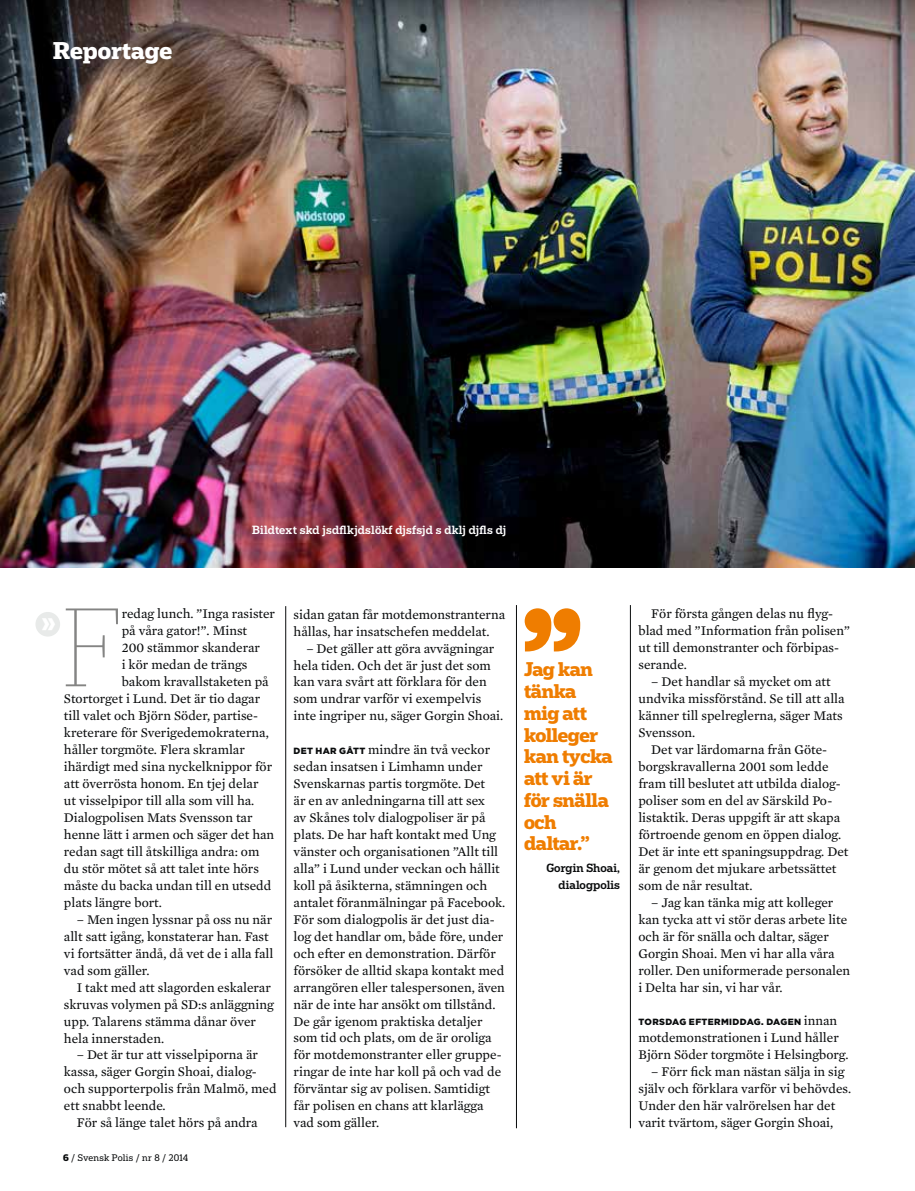
<style>
.page{position:relative;width:915px;height:1191px;background:#fff}
.page>*{position:absolute;margin:0;border:0;box-sizing:border-box;transform-origin:0 0}
.t1{font:700 139.5px "Popular";color:#ef7d00}
.t2{font:100 105.3px "Popular";color:#848483}
.t3{font:900 26.7px "Popular";color:#fff}
.t4{font:700 22.95px "Popular";color:#fff}
.t5{font:700 18.75px/21.8px "Popular";letter-spacing:-.025em;color:#ef7d00}
.t6{font:13.5px/17px "Mercury Text G2";color:#090b0c}
.t7{font:500 11.25px "Popular";letter-spacing:.01em;color:#fff}
.t8{font:500 11.25px/17px "Popular";color:#090b0c;text-align:right}
.t9{font:900 9px "Gotham";letter-spacing:.04em;color:#090b0c}
.t10{font:9px "Popular";letter-spacing:.025em;color:#090b0c}
.s1{font-weight:700}
.s2{font-family:"Gotham";font-weight:900;font-size:9px}
.s3{font-family:"Mercury Text G2";font-weight:400;font-size:13.5px}
</style>
<div class="page">
<img style="left:1px;top:0;width:913px;height:567px">
<hr style="left:285px;top:606px;width:1px;height:521px;background:#090b0c">
<hr style="left:516px;top:605px;width:1px;height:523px;background:#090b0c">
<hr style="left:630px;top:605px;width:1px;height:523px;background:#090b0c">
<div style="left:35px;top:612px;width:25px;height:24px;background:#e8eae9;border-radius:50%"></div>
<h3 class="t4" style="left:53px;top:35px;width:121px">Reportage</h3>
<p class="t7" style="left:252px;top:522px;width:255px">Bildtext skd jsdflkjdslökf djsfsjd s dklj djfls dj</p>
<h3 class="t3" style="left:41px;top:603px;width:16px">»</h3>
<h2 class="t2" style="left:64px;top:579px;width:58px">F</h2>
<p class="t6" style="left:122px;top:605px;width:155px">redag lunch. ”Inga rasister</p>
<p class="t6" style="left:122px;top:622px;width:127px">på våra gator!”. Minst</p>
<p class="t6" style="left:122px;top:639px;width:140px">200 stämmor skanderar</p>
<p class="t6" style="left:122px;top:656px;width:127px">i kör medan de trängs</p>
<p class="t6" style="left:122px;top:673px;width:148px">bakom kravallstaketen på</p>
<p class="t6" style="left:64px;top:690px;width:198px">Stortorget i Lund. Det är tio dagar</p>
<p class="t6" style="left:64px;top:707px;width:196px">till valet och Björn Söder, partise-</p>
<p class="t6" style="left:64px;top:724px;width:206px">kreterare för Sverigedemokraterna,</p>
<p class="t6" style="left:64px;top:741px;width:182px">håller torgmöte. Flera skramlar</p>
<p class="t6" style="left:64px;top:758px;width:210px">ihärdigt med sina nyckelknippor för</p>
<p class="t6" style="left:64px;top:775px;width:196px">att överrösta honom. En tjej delar</p>
<p class="t6" style="left:64px;top:792px;width:192px">ut visselpipor till alla som vill ha.</p>
<p class="t6" style="left:64px;top:809px;width:190px">Dialogpolisen Mats Svensson tar</p>
<p class="t6" style="left:64px;top:826px;width:212px">henne lätt i armen och säger det han</p>
<p class="t6" style="left:64px;top:843px;width:197px">redan sagt till åtskilliga andra: om</p>
<p class="t6" style="left:64px;top:860px;width:196px">du stör mötet så att talet inte hörs</p>
<p class="t6" style="left:64px;top:877px;width:209px">måste du backa undan till en utsedd</p>
<p class="t6" style="left:64px;top:894px;width:99px">plats längre bort.</p>
<p class="t6" style="left:64px;top:911px;width:211px;text-indent:13px">– Men ingen lyssnar på oss nu när allt satt igång, konstaterar han. Fast vi fortsätter ändå, då vet de i alla fall vad som gäller.</p>
<p class="t6" style="left:64px;top:978px;width:211px;text-indent:13px">I takt med att slagorden eskalerar skruvas volymen på SD:s anläggning upp. Talarens stämma dånar över hela innerstaden.</p>
<p class="t6" style="left:64px;top:1046px;width:214px;text-indent:13px">– Det är tur att visselpiporna är kassa, säger Gorgin Shoai, dialog&shy;och supporterpolis från Malmö, med ett snabbt leende.</p>
<p class="t6" style="left:77px;top:1114px;width:182px">För så länge talet hörs på andra</p>
<p class="t10" style="left:63px;top:1151px;width:127px"><span class="s1">6</span> / Svensk Polis / nr 8 / 2014</p>
<p class="t6" style="left:293px;top:605px;width:213px">sidan gatan får motdemonstranterna hållas, har insatschefen meddelat.</p>
<p class="t6" style="left:293px;top:639px;width:211px;text-indent:13px">– Det gäller att göra avvägningar hela tiden. Och det är just det som kan vara svårt att förklara för den som undrar varför vi exempelvis inte ingriper nu, säger Gorgin Shoai.</p>
<p class="t6" style="left:293px;top:741px;width:213px"><span class="s2">DET HAR GÅTT</span> mindre än två veckor sedan insatsen i Limhamn under Svenskarnas partis torgmöte. Det<br>är en av anledningarna till att sex<br>av Skånes tolv dialogpoliser är på plats. De har haft kontakt med Ung vänster och organisationen ”Allt till alla” i Lund under veckan och hållit koll på åsikterna, stämningen och antalet föranmälningar på Facebook.<br>För som dialogpolis är det just dia&shy;log det handlar om, både före, under och efter en demonstration. Därför försöker de alltid skapa kontakt med arrangören eller talespersonen, även när de inte har ansökt om tillstånd.<br>De går igenom praktiska detaljer som tid och plats, om de är oroliga för motdemonstranter eller gruppe&shy;ringar de inte har koll på och vad de förväntar sig av polisen. Samtidigt får polisen en chans att klarlägga vad som gäller.</p>
<h1 class="t1" style="left:521px;top:569px;width:63px">’’</h1>
<h3 class="t5" style="left:524px;top:658px;width:90px">Jag kan tänka mig att kolleger kan tycka att vi är för snälla och daltar.”</h3>
<p class="t8" style="left:546px;top:859px;width:75px">Gorgin Shoai, dialogpolis</p>
<p class="t6" style="left:638px;top:605px;width:213px;text-indent:13px">För första gången delas nu flyg&shy;blad med ”Information från polisen” ut till demonstranter och förbipas&shy;serande.</p>
<p class="t6" style="left:638px;top:673px;width:207px;text-indent:13px">– Det handlar så mycket om att undvika missförstånd. Se till att alla känner till spelreglerna, säger Mats<br>Svensson.</p>
<p class="t6" style="left:638px;top:741px;width:211px;text-indent:13px">Det var lärdomarna från Göte&shy;borgskravallerna 2001 som ledde fram till beslutet att utbilda dialog&shy;poliser som en del av Särskild Po&shy;listaktik. Deras uppgift är att skapa förtroende genom en öppen dialog.<br>Det är inte ett spaningsuppdrag. Det är genom det mjukare arbetssättet som de når resultat.</p>
<p class="t6" style="left:638px;top:894px;width:213px;text-indent:13px">– Jag kan tänka mig att kolleger kan tycka att vi stör deras arbete lite och är för snälla och daltar, säger Gorgin Shoai. Men vi har alla våra roller. Den uniformerade personalen i Delta har sin, vi har vår.</p>
<p class="t9" style="left:638px;top:1017px;width:200px">TORSDAG EFTERMIDDAG. DAGEN <span class="s3">innan</span></p>
<p class="t6" style="left:638px;top:1029px;width:211px">motdemonstrationen i Lund håller<br>Björn Söder torgmöte i Helsingborg.</p>
<p class="t6" style="left:638px;top:1063px;width:214px;text-indent:13px">– Förr fick man nästan sälja in sig själv och förklara varför vi behövdes.<br>Under den här valrörelsen har det varit tvärtom, säger Gorgin Shoai,</p>
</div>
